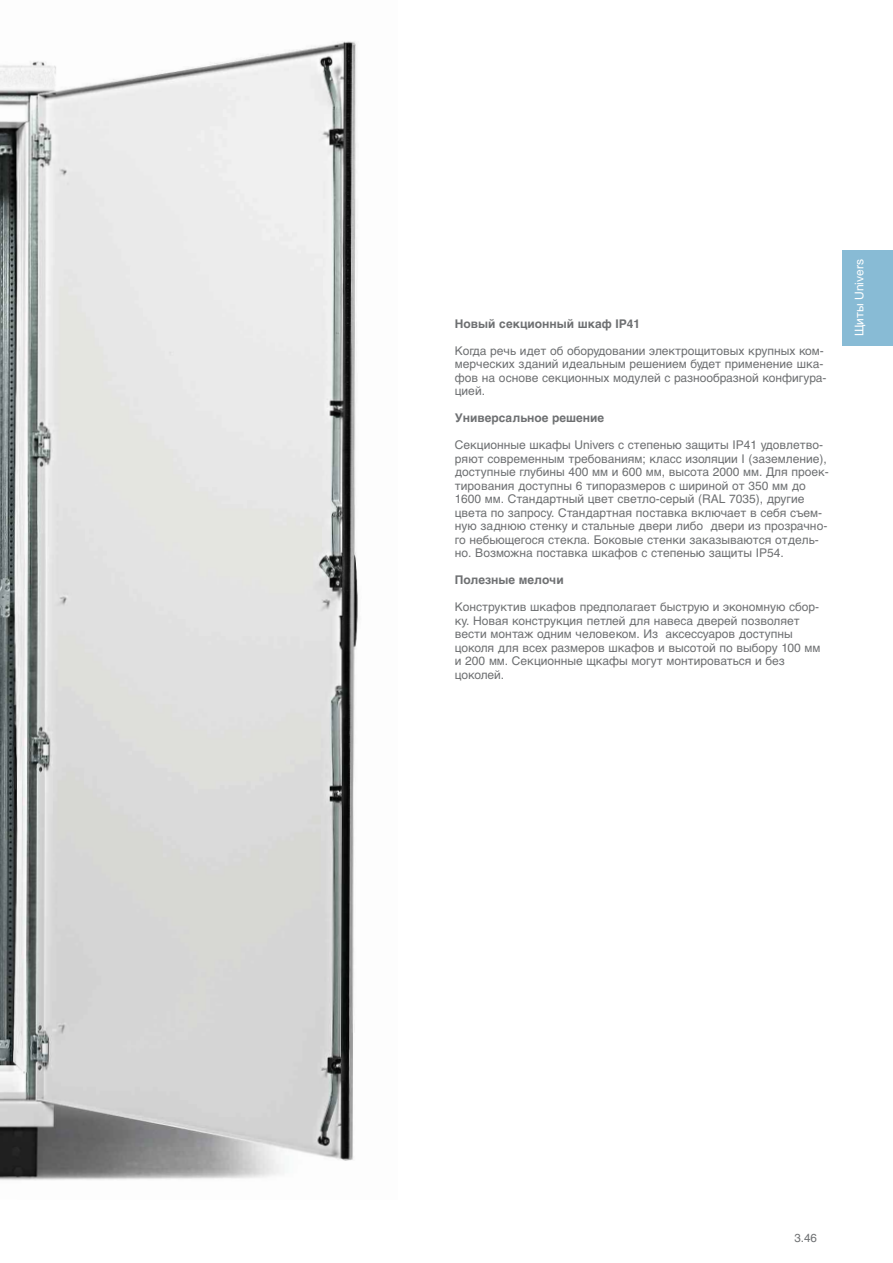
<style>
.page{position:relative;width:893px;height:1263px;background:#fff}
.page>*{position:absolute;margin:0;border:0;box-sizing:border-box;transform-origin:0 0}
.t1{font:12px/13.5px "Helvetica Cyr Upright";color:#6e7072}
.t2{font:700 12px "Helvetica Cyr";color:#6e7072}
.t3{font:12px "Helvetica Neue LT";color:#fff}
.t4{font:11.7px "Helvetica Cyr Upright";color:#6e7072}
.s1{font-family:"Helvetica Cyr Upright"}
</style>
<div class="page">
<div style="left:842px;top:250px;width:51px;height:95px;background:#88bbd5"></div>
<img style="left:0;top:41px;width:359px;height:1139px">
<p class="t2" style="left:455px;top:319px;width:186px">Новый секционный шкаф IP41</p>
<p class="t1" style="left:455px;top:345px;width:373px">Когда речь идет об оборудовании электрощитовых крупных ком&shy;мерческих зданий идеальным решением будет применение шка&shy;фов на основе секционных модулей с разнообразной конфигура&shy;цией.</p>
<p class="t2" style="left:455px;top:413px;width:151px">Универсальное решение</p>
<p class="t1" style="left:455px;top:439px;width:375px">Секционные шкафы Univers с степенью защиты IP41 удовлетво&shy;ряют современным требованиям; класс изоляции I (заземление), доступные глубины 400 мм и 600 мм, высота 2000 мм. Для проек&shy;тирования доступны 6 типоразмеров с шириной от 350 мм до 1600 мм. Стандартный цвет светло-серый (RAL 7035), другие цвета по запросу. Стандартная поставка включает в себя съем&shy;ную заднюю стенку и стальные двери либо двери из прозрачно&shy;го небьющегося стекла. Боковые стенки заказываются отдель&shy;но. Возможна поставка шкафов с степенью защиты IP54.</p>
<p class="t2" style="left:455px;top:575px;width:110px">Полезные мелочи</p>
<p class="t1" style="left:455px;top:601px;width:367px">Конструктив шкафов предполагает быструю и экономную сбор&shy;ку. Новая конструкция петлей для навеса дверей позволяет вести монтаж одним человеком. Из аксессуаров доступны цоколя для всех размеров шкафов и высотой по выбору 100 мм и 200 мм. Секционные щкафы могут монтироваться и без цоколей.</p>
<p class="t3" style="left:855px;top:336px;width:78px;rotate:-90deg"><span class="s1">Щиты</span> Univers</p>
<p class="t4" style="left:794px;top:1233px;width:24px">3.46</p>
</div>
